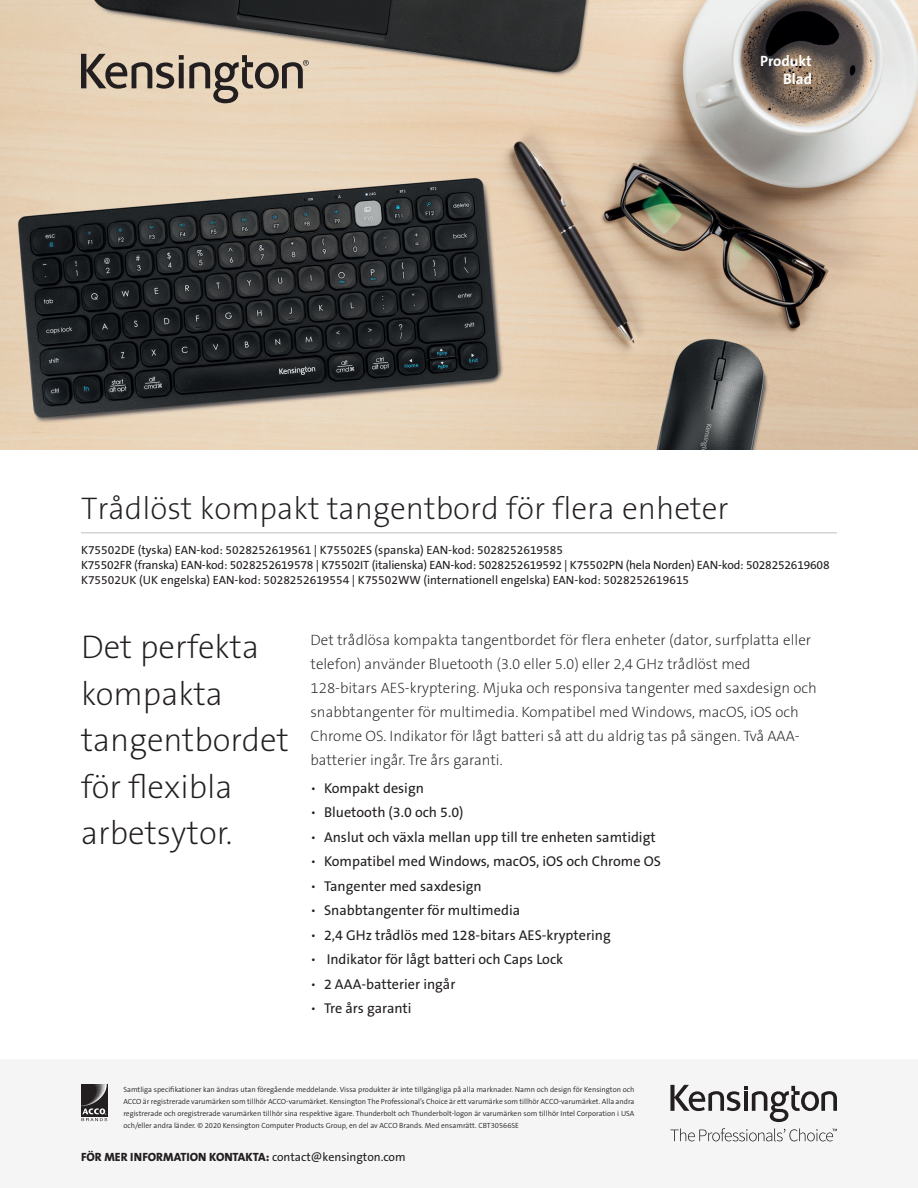
<style>
.page{position:relative;width:918px;height:1188px;background:#fff}
.page>*{position:absolute;margin:0;border:0;box-sizing:border-box;transform-origin:0 0}
.Body{font:33px/46.5px "The Sans KENSINGTON2 XL";color:#231f20}
.Main_Header{font:31.5px "The Sans KENSINGTON2 XL";color:#231f20}
.t1{font:15px/24px "The Sans KENSINGTON2 XL";color:#231f20}
.Part_No__UPC{font:15px "The Sans KENSINGTON7 Bd";color:#fff}
.t2{font:14.25px "The Sans KENSINGTON5 Rg";color:#231f20}
.Part_No__UPC-2{font:12px "The Sans KENSINGTON5 Rg";color:#231f20}
.t3{font:12px "The Sans KENSINGTON8 XB";color:#231f20}
.t4{font:7.5px/12px "The Sans KENSINGTON4 SL";color:#231f20;text-align:justify}
.s1{font-family:"The Sans KENSINGTON2 XL"}
.s2{font-family:"The Sans KENSINGTON5 Rg"}
</style>
<div class="page">
<img style="left:0;top:0;width:918px;height:449px">
<hr style="left:81px;top:532px;width:756px;height:1px;background:#bcbdc0">
<svg style="left:81px;top:54px;width:228px;height:49px;background:#b4a592"></svg>
<div style="left:0;top:1060px;width:918px;height:128px;background:#f5f5f6"></div>
<img style="left:81px;top:1085px;width:27px;height:31px">
<svg style="left:81px;top:1108px;width:26px;height:13px"></svg>
<svg style="left:670px;top:1085px;width:167px;height:37px"></svg>
<svg style="left:670px;top:1128px;width:167px;height:13px"></svg>
<p class="Part_No__UPC" style="left:760px;top:53px;width:53px">Produkt</p>
<p class="Part_No__UPC" style="left:783px;top:71px;width:30px">Blad</p>
<p class="Main_Header" style="left:81px;top:491px;width:649px">Trådlöst kompakt tangentbord för flera enheter</p>
<p class="Part_No__UPC-2" style="left:81px;top:544px;width:484px">K75502DE (tyska) EAN-kod: 5028252619561 | K75502ES (spanska) EAN-kod: 5028252619585</p>
<p class="Part_No__UPC-2" style="left:81px;top:559px;width:750px">K75502FR (franska) EAN-kod: 5028252619578 | K75502IT (italienska) EAN-kod: 5028252619592 | K75502PN (hela Norden) EAN-kod: 5028252619608</p>
<p class="Part_No__UPC-2" style="left:81px;top:574px;width:610px">K75502UK (UK engelska) EAN-kod: 5028252619554 | K75502WW (internationell engelska) EAN-kod: 5028252619615</p>
<p class="Body" style="left:81px;top:625px;width:209px">Det perfekta kompakta tangentbordet för flexibla arbetsytor.</p>
<p class="t1" style="left:310px;top:628px;width:508px">Det trådlösa kompakta tangentbordet för flera enheter (dator, surfplatta eller telefon) använder Bluetooth (3.0 eller 5.0) eller 2,4 GHz trådlöst med 128-bitars AES-kryptering. Mjuka och responsiva tangenter med saxdesign och snabbtangenter för multimedia. Kompatibel med Windows, macOS, iOS och Chrome OS. Indikator för lågt batteri så att du aldrig tas på sängen. Två AAA&shy;batterier ingår. Tre års garanti.</p>
<p class="t2" style="left:310px;top:780px;width:115px"><span class="s1">•</span> Kompakt design</p>
<p class="t2" style="left:310px;top:805px;width:155px"><span class="s1">•</span> Bluetooth (3.0 och 5.0)</p>
<p class="t2" style="left:310px;top:829px;width:347px"><span class="s1">•</span> Anslut och växla mellan upp till tre enheten samtidigt</p>
<p class="t2" style="left:310px;top:854px;width:352px"><span class="s1">•</span> Kompatibel med Windows, macOS, iOS och Chrome OS</p>
<p class="t2" style="left:310px;top:878px;width:173px"><span class="s1">•</span> Tangenter med saxdesign</p>
<p class="t2" style="left:310px;top:903px;width:211px"><span class="s1">•</span> Snabbtangenter för multimedia</p>
<p class="t2" style="left:310px;top:927px;width:302px"><span class="s1">•</span> 2,4 GHz trådlös med 128-bitars AES-kryptering</p>
<p class="t2" style="left:310px;top:952px;width:254px"><span class="s1">•</span> Indikator för lågt batteri och Caps Lock</p>
<p class="t2" style="left:310px;top:976px;width:146px"><span class="s1">•</span> 2 AAA-batterier ingår</p>
<p class="t2" style="left:310px;top:1001px;width:103px"><span class="s1">•</span> Tre års garanti</p>
<p class="t4" style="left:123px;top:1084px;width:513px">Samtliga specifikationer kan ändras utan föregående meddelande. Vissa produkter är inte tillgängliga på alla marknader. Namn och design för Kensington och ACCO är registrerade varumärken som tillhör ACCO-varumärket. Kensington The Professional’s Choice är ett varumärke som tillhör ACCO-varumärket. Alla andra registrerade och oregistrerade varumärken tillhör sina respektive ägare. Thunderbolt och Thunderbolt-logon är varumärken som tillhör Intel Corporation i USA och/eller andra länder. © 2020 Kensington Computer Products Group, en del av ACCO Brands. Med ensamrätt. CBT30566SE</p>
<p class="t3" style="left:81px;top:1150px;width:326px">FÖR MER INFORMATION KONTAKTA: <span class="s2">contact@kensington.com</span></p>
</div>
